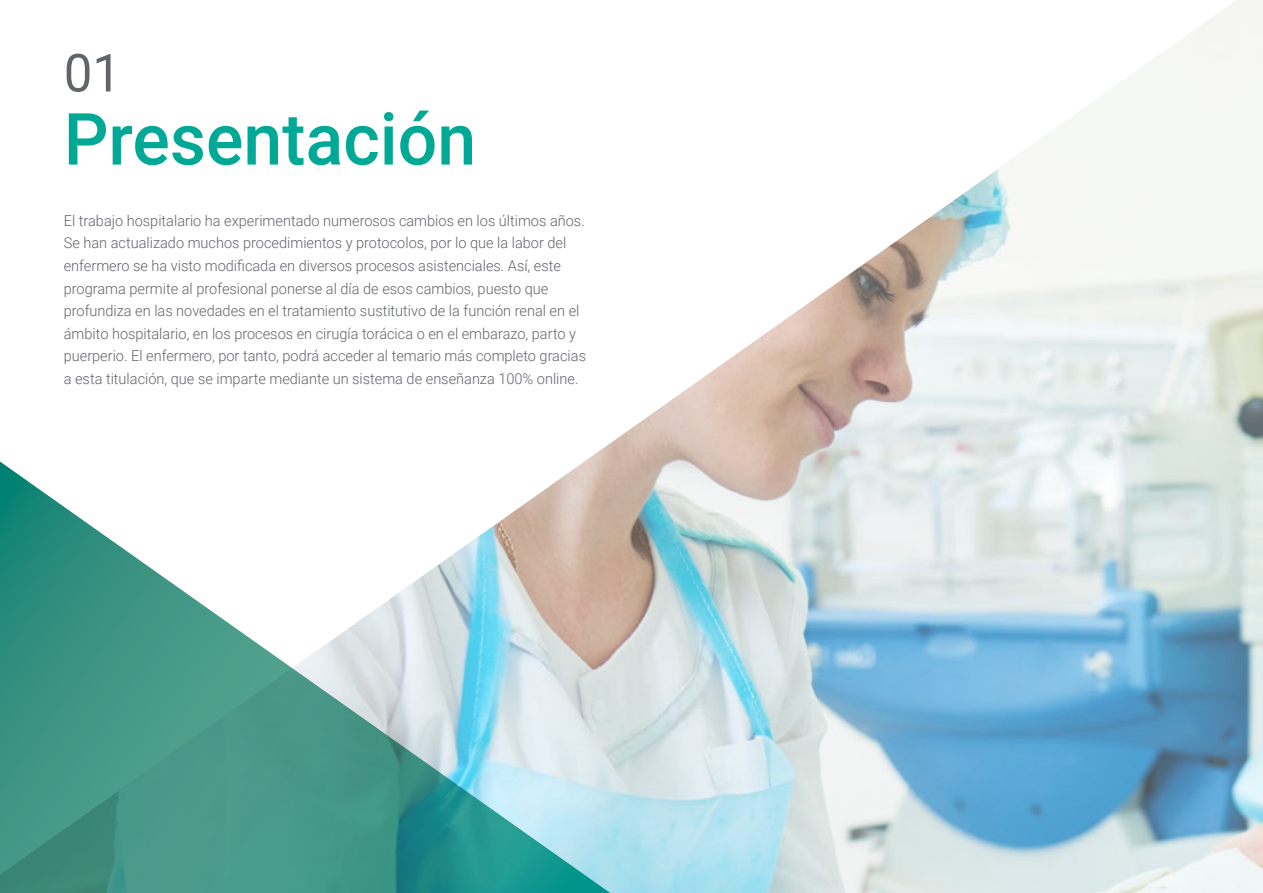
<style>
.page{position:relative;width:1263px;height:893px;background:#fff}
.page>*{position:absolute;margin:0;border:0;box-sizing:border-box;transform-origin:0 0}
.t1{font:500 72px "Roboto";color:#00a996}
.t2{font:52.5px "Roboto";color:#61646a}
.t3{font:300 15px/22.5px "Roboto";color:#61646a}
</style>
<div class="page">
<img style="left:607px;top:0;width:656px;height:893px">
<svg style="left:0;top:446px;width:640px;height:447px"></svg>
<h2 class="t2" style="left:64px;top:36px;width:59px">01</h2>
<h1 class="t1" style="left:64px;top:89px;width:414px">Presentación</h1>
<p class="t3" style="left:64px;top:209px;width:524px">El trabajo hospitalario ha experimentado numerosos cambios en los últimos años.<br>Se han actualizado muchos procedimientos y protocolos, por lo que la labor del enfermero se ha visto modificada en diversos procesos asistenciales. Así, este programa permite al profesional ponerse al día de esos cambios, puesto que profundiza en las novedades en el tratamiento sustitutivo de la función renal en el ámbito hospitalario, en los procesos en cirugía torácica o en el embarazo, parto y puerperio. El enfermero, por tanto, podrá acceder al temario más completo gracias a esta titulación, que se imparte mediante un sistema de enseñanza 100% online.</p>
</div>
